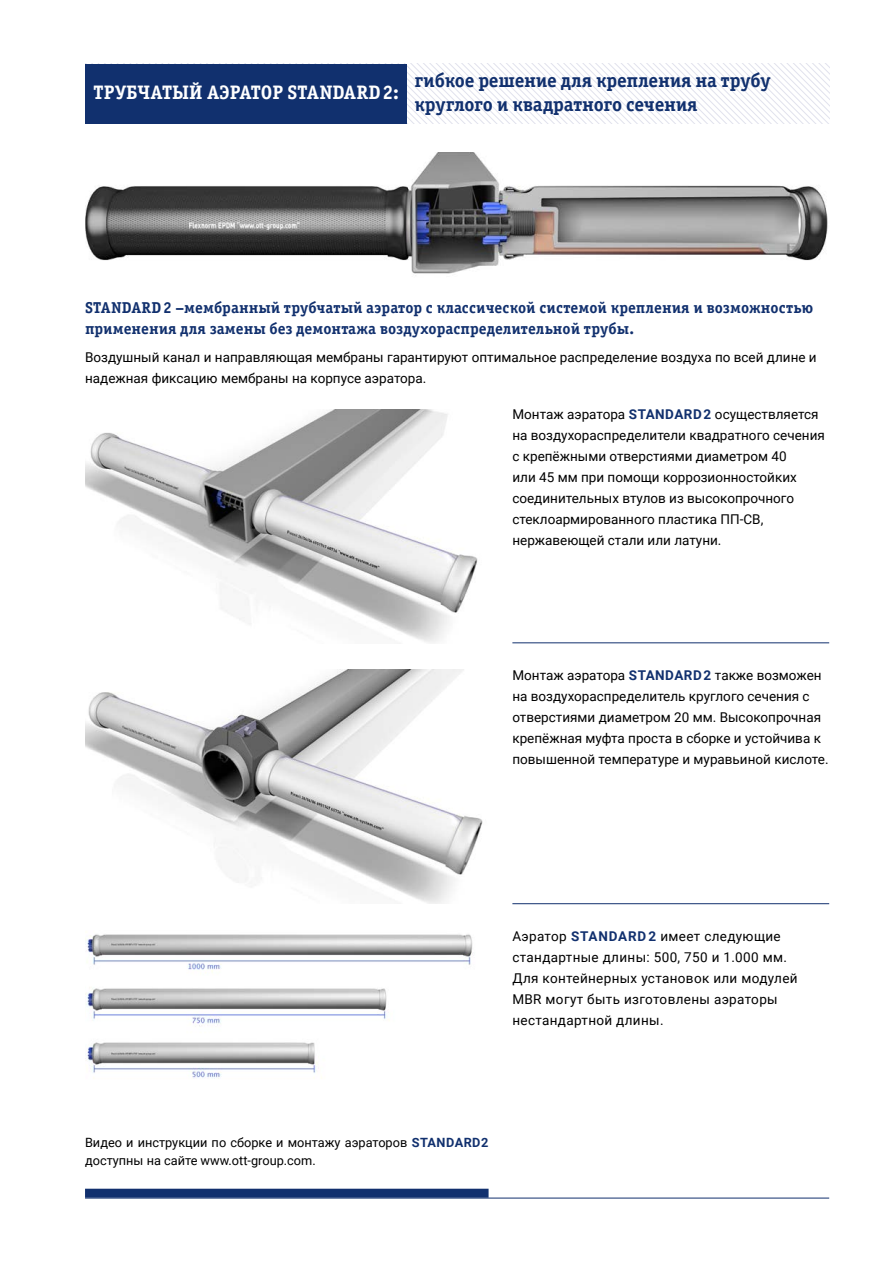
<style>
.page{position:relative;width:893px;height:1263px;background:#fff}
.page>*{position:absolute;margin:0;border:0;box-sizing:border-box;transform-origin:0 0}
.t1{font:700 19.5px/24px "Officina Serif ITC";letter-spacing:-.015em;color:#11306e}
.t2{font:700 19.5px "Officina Serif ITC";color:#fff}
.t3{font:700 15.75px/21px "Officina Serif ITC";color:#11306e}
.t4{font:13.5px/21px "Roboto";color:#000}
.t5{font:13.5px/21px "Roboto";letter-spacing:.025em;color:#000}
.t6{font:12.75px/18px "Roboto";color:#000}
.s1{font-weight:700;color:#11306e}
</style>
<div class="page">
<img style="left:85px;top:152px;width:743px;height:122px">
<hr style="left:85px;top:1198px;width:744px;height:1px;background:#11306e">
<div style="left:85px;top:1189px;width:404px;height:9px;background:#11306e"></div>
<svg style="left:406px;top:64px;width:423px;height:59px"></svg>
<div style="left:85px;top:64px;width:321px;height:59px;background:#11306e"></div>
<img style="left:85px;top:409px;width:393px;height:234px">
<img style="left:85px;top:670px;width:398px;height:234px">
<hr style="left:512px;top:642px;width:317px;height:1px;background:#11306e">
<hr style="left:512px;top:903px;width:317px;height:1px;background:#11306e">
<img style="left:85px;top:934px;width:388px;height:145px">
<h1 class="t2" style="left:94px;top:80px;width:307px">ТРУБЧАТЫЙ АЭРАТОР STANDARD2:</h1>
<h1 class="t1" style="left:415px;top:67px;width:357px">гибкое решение для крепления на трубу круглого и квадратного сечения</h1>
<p class="t3" style="left:85px;top:297px;width:730px">STANDARD2 –мембранный трубчатый аэратор с классической системой крепления и возможностью применения для замены без демонтажа воздухораспределительной трубы.</p>
<p class="t4" style="left:85px;top:346px;width:733px">Воздушный канал и направляющая мембраны гарантируют оптимальное распределение воздуха по всей длине и надежная фиксацию мембраны на корпусе аэратора.</p>
<p class="t4" style="left:512px;top:403px;width:314px">Монтаж аэратора <span class="s1">STANDARD 2</span> осуществляется на воздухораспределители квадратного сечения с крепёжными отверстиями диаметром 40<br>или 45 мм при помощи коррозионностойких соединительных втулов из высокопрочного стеклоармированного пластика ПП-СВ, нержавеющей стали или латуни.</p>
<p class="t4" style="left:512px;top:664px;width:318px">Монтаж аэратора <span class="s1">STANDARD 2</span> также возможен на воздухораспределитель круглого сечения с отверстиями диаметром 20 мм. Высокопрочная крепёжная муфта проста в сборке и устойчива к повышенной температуре и муравьиной кислоте.</p>
<p class="t5" style="left:512px;top:925px;width:287px">Аэратор <span class="s1">STANDARD 2</span> имеет следующие стандартные длины: 500, 750 и 1.000 мм.<br>Для контейнерных установок или модулей MBR могут быть изготовлены аэраторы нестандартной длины.</p>
<p class="t6" style="left:85px;top:1133px;width:405px">Видео и инструкции по сборке и монтажу аэраторов <span class="s1">STANDARD2 </span>доступны на сайте www.ott-group.com.</p>
</div>
